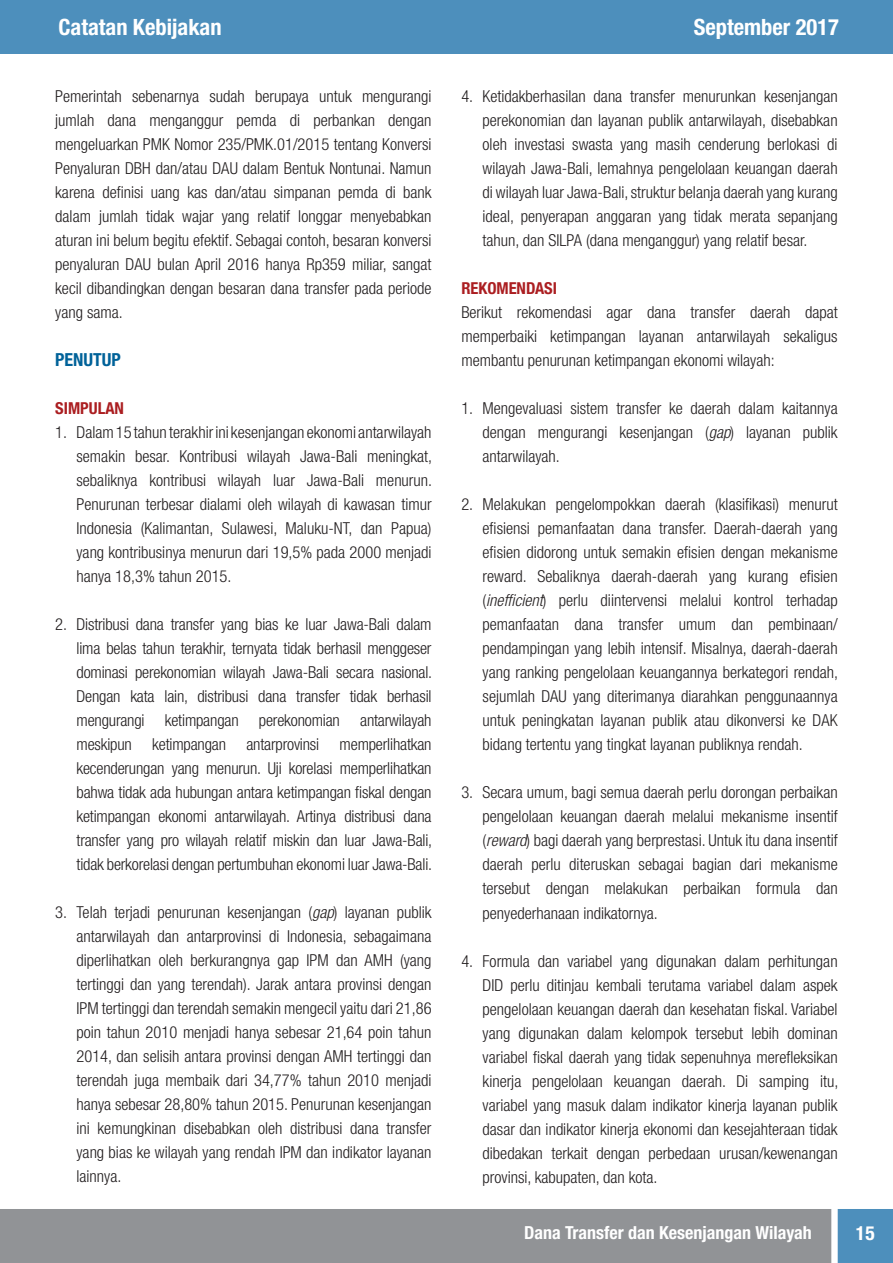
<style>
.page{position:relative;width:893px;height:1263px;background:#fff}
.page>*{position:absolute;margin:0;border:0;box-sizing:border-box;transform-origin:0 0}
.t1{font:700 condensed 22.5px "Helvetica Neue LT Std";color:#fff}
.t2{font:700 condensed 19.5px "Helvetica Neue LT Std";color:#fff}
.t3{font:700 condensed 18px "Helvetica Neue LT Std";color:#fff}
.t4{font:700 condensed 18px "Helvetica Neue LT Std";color:#006299}
.t5{font:300 condensed 16.5px/24px "Helvetica Neue LT Std";color:#231f20;text-align:justify}
.t6{font:700 condensed 16.5px "Helvetica Neue LT Std";color:#ab1e21}
.s1{font-style:italic}
</style>
<div class="page">
<div style="left:838px;top:1209px;width:55px;height:54px;background:#4d8fbc"></div>
<div style="left:0;top:0;width:893px;height:54px;background:#4d8fbc"></div>
<div style="left:0;top:1209px;width:831px;height:54px;background:#919396"></div>
<h1 class="t1" style="left:58px;top:13px;width:165px">Catatan Kebijakan</h1>
<h1 class="t1" style="left:694px;top:13px;width:147px">September 2017</h1>
<p class="t5" style="left:55px;top:84px;width:378px">Pemerintah sebenarnya sudah berupaya untuk mengurangi jumlah dana menganggur pemda di perbankan dengan mengeluarkan PMK Nomor 235/PMK.01/2015 tentang Konversi Penyaluran DBH dan/atau DAU dalam Bentuk Nontunai. Namun karena definisi uang kas dan/atau simpanan pemda di bank dalam jumlah tidak wajar yang relatif longgar menyebabkan aturan ini belum begitu efektif. Sebagai contoh, besaran konversi penyaluran DAU bulan April 2016 hanya Rp359 miliar, sangat kecil dibandingkan dengan besaran dana transfer pada periode yang sama.</p>
<p class="t4" style="left:55px;top:349px;width:67px">PENUTUP</p>
<p class="t6" style="left:55px;top:398px;width:70px">SIMPULAN</p>
<p class="t5" style="left:77px;top:420px;width:357px;text-indent:-21px">1. Dalam 15 tahun terakhir ini kesenjangan ekonomi antarwilayah semakin besar. Kontribusi wilayah Jawa-Bali meningkat, sebaliknya kontribusi wilayah luar Jawa-Bali menurun.<br>Penurunan terbesar dialami oleh wilayah di kawasan timur Indonesia (Kalimantan, Sulawesi, Maluku-NT, dan Papua) yang kontribusinya menurun dari 19,5% pada 2000 menjadi hanya 18,3% tahun 2015.</p>
<p class="t5" style="left:77px;top:612px;width:357px;text-indent:-21px">2. Distribusi dana transfer yang bias ke luar Jawa-Bali dalam lima belas tahun terakhir, ternyata tidak berhasil menggeser dominasi perekonomian wilayah Jawa-Bali secara nasional.<br>Dengan kata lain, distribusi dana transfer tidak berhasil mengurangi ketimpangan perekonomian antarwilayah meskipun ketimpangan antarprovinsi memperlihatkan kecenderungan yang menurun. Uji korelasi memperlihatkan bahwa tidak ada hubungan antara ketimpangan fiskal dengan ketimpangan ekonomi antarwilayah. Artinya distribusi dana transfer yang pro wilayah relatif miskin dan luar Jawa-Bali, tidak berkorelasi dengan pertumbuhan ekonomi luar Jawa-Bali.</p>
<p class="t5" style="left:77px;top:900px;width:357px;text-indent:-21px">3. Telah terjadi penurunan kesenjangan (<span class="s1">gap</span>) layanan publik antarwilayah dan antarprovinsi di Indonesia, sebagaimana diperlihatkan oleh berkurangnya gap IPM dan AMH (yang tertinggi dan yang terendah). Jarak antara provinsi dengan IPM tertinggi dan terendah semakin mengecil yaitu dari 21,86 poin tahun 2010 menjadi hanya sebesar 21,64 poin tahun 2014, dan selisih antara provinsi dengan AMH tertinggi dan terendah juga membaik dari 34,77% tahun 2010 menjadi hanya sebesar 28,80% tahun 2015. Penurunan kesenjangan ini kemungkinan disebabkan oleh distribusi dana transfer yang bias ke wilayah yang rendah IPM dan indikator layanan lainnya.</p>
<p class="t5" style="left:483px;top:84px;width:357px;text-indent:-21px">4. Ketidakberhasilan dana transfer menurunkan kesenjangan perekonomian dan layanan publik antarwilayah, disebabkan oleh investasi swasta yang masih cenderung berlokasi di wilayah Jawa-Bali, lemahnya pengelolaan keuangan daerah di wilayah luar Jawa-Bali, struktur belanja daerah yang kurang ideal, penyerapan anggaran yang tidak merata sepanjang tahun, dan SILPA (dana menganggur) yang relatif besar.</p>
<p class="t6" style="left:461px;top:278px;width:97px">REKOMENDASI</p>
<p class="t5" style="left:461px;top:300px;width:378px">Berikut rekomendasi agar dana transfer daerah dapat memperbaiki ketimpangan layanan antarwilayah sekaligus membantu penurunan ketimpangan ekonomi wilayah:</p>
<p class="t5" style="left:483px;top:396px;width:357px;text-indent:-21px">1. Mengevaluasi sistem transfer ke daerah dalam kaitannya dengan mengurangi kesenjangan (<span class="s1">gap</span>) layanan publik antarwilayah.</p>
<p class="t5" style="left:483px;top:492px;width:357px;text-indent:-21px">2. Melakukan pengelompokkan daerah (klasifikasi) menurut efisiensi pemanfaatan dana transfer. Daerah-daerah yang efisien didorong untuk semakin efisien dengan mekanisme reward. Sebaliknya daerah-daerah yang kurang efisien (<span class="s1">inefficient</span>) perlu diintervensi melalui kontrol terhadap pemanfaatan dana transfer umum dan pembinaan/ pendampingan yang lebih intensif. Misalnya, daerah-daerah yang ranking pengelolaan keuangannya berkategori rendah, sejumlah DAU yang diterimanya diarahkan penggunaannya untuk peningkatan layanan publik atau dikonversi ke DAK bidang tertentu yang tingkat layanan publiknya rendah.</p>
<p class="t5" style="left:483px;top:780px;width:357px;text-indent:-21px">3. Secara umum, bagi semua daerah perlu dorongan perbaikan pengelolaan keuangan daerah melalui mekanisme insentif (<span class="s1">reward</span>) bagi daerah yang berprestasi. Untuk itu dana insentif daerah perlu diteruskan sebagai bagian dari mekanisme tersebut dengan melakukan perbaikan formula dan penyederhanaan indikatornya.</p>
<p class="t5" style="left:483px;top:948px;width:357px;text-indent:-21px">4. Formula dan variabel yang digunakan dalam perhitungan DID perlu ditinjau kembali terutama variabel dalam aspek pengelolaan keuangan daerah dan kesehatan fiskal. Variabel yang digunakan dalam kelompok tersebut lebih dominan variabel fiskal daerah yang tidak sepenuhnya merefleksikan kinerja pengelolaan keuangan daerah. Di samping itu, variabel yang masuk dalam indikator kinerja layanan publik dasar dan indikator kinerja ekonomi dan kesejahteraan tidak dibedakan terkait dengan perbedaan urusan/kewenangan provinsi, kabupaten, dan kota.</p>
<p class="t3" style="left:524px;top:1221px;width:289px">Dana Transfer dan Kesenjangan Wilayah</p>
<p class="t2" style="left:856px;top:1221px;width:20px">15</p>
</div>
